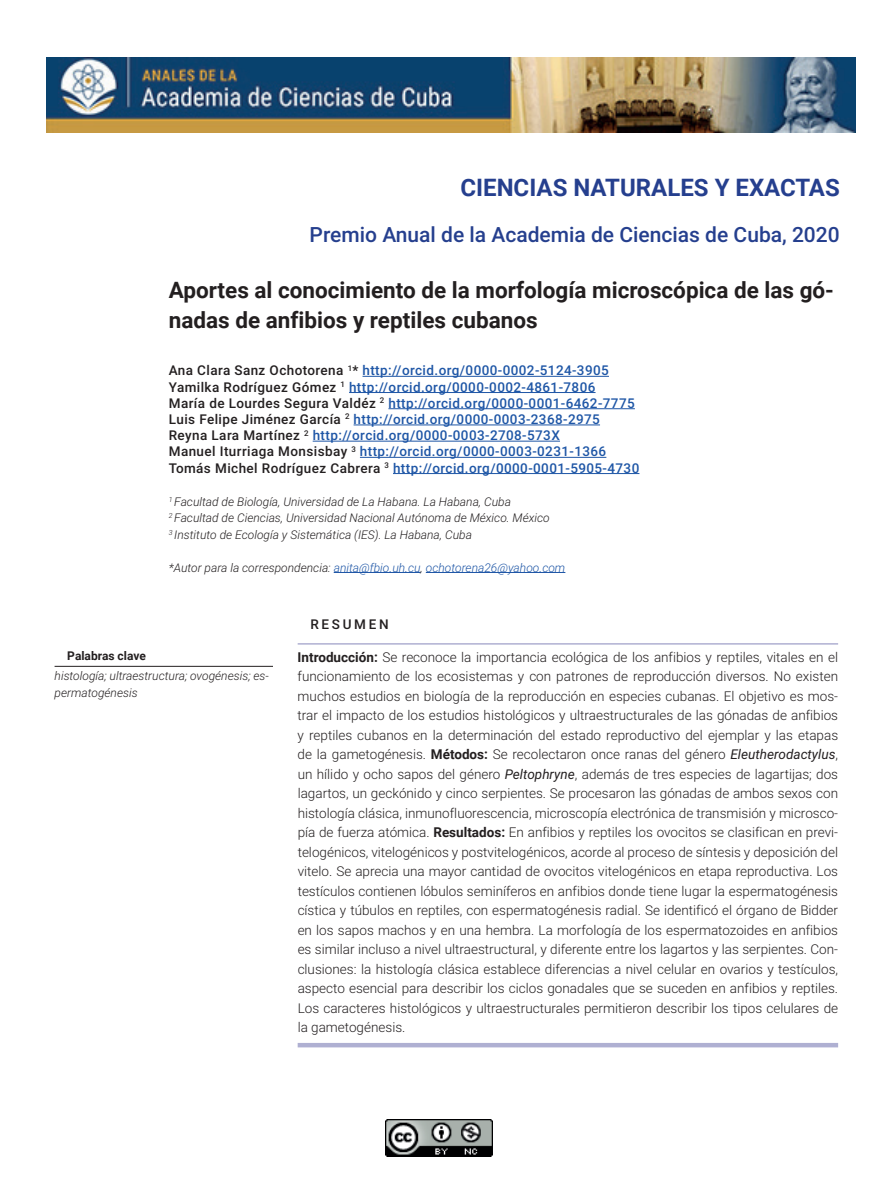
<style>
.page{position:relative;width:893px;height:1191px;background:#fff}
.page>*{position:absolute;margin:0;border:0;box-sizing:border-box;transform-origin:0 0}
.t1{font:700 24px "Roboto";color:#253f8e}
.t2{font:700 22.5px/30px "Roboto";color:#231f20}
.t3{font:500 21px "Roboto";color:#253f8e}
.t4{font:300 13.5px/19.5px "Roboto";color:#231f20;text-align:justify}
.t5{font:500 13.5px/16.2px "Roboto";letter-spacing:.03em;color:#1e56a6}
.t6{font:500 13.5px "Roboto";letter-spacing:.2em;color:#231f20}
.t7{font:italic 300 12px/16.5px "Roboto";color:#231f20}
.t8{font:italic 300 12px "Roboto";color:#1e56a6}
.t9{font:700 12px "Roboto";color:#231f20}
.s1{color:#231f20}
.s2{font-weight:700}
.s3{font-weight:400;font-style:italic}
</style>
<div class="page">
<img style="left:386px;top:1119px;width:106px;height:37px">
<img style="left:47px;top:57px;width:808px;height:75px">
<hr style="left:362px;top:376px;width:247px;height:1px;background:#1e56a6">
<hr style="left:349px;top:392px;width:246px;height:1px;background:#1e56a6">
<hr style="left:388px;top:408px;width:247px;height:1px;background:#1e56a6">
<hr style="left:354px;top:424px;width:246px;height:1px;background:#1e56a6">
<hr style="left:313px;top:441px;width:247px;height:1px;background:#1e56a6">
<hr style="left:360px;top:457px;width:246px;height:1px;background:#1e56a6">
<hr style="left:393px;top:473px;width:246px;height:1px;background:#1e56a6">
<hr style="left:334px;top:572px;width:87px;height:1px;background:#1e56a6">
<hr style="left:426px;top:572px;width:139px;height:1px;background:#1e56a6">
<hr style="left:55px;top:666px;width:218px;height:1px;background:#231f20">
<hr style="left:298px;top:643px;width:540px;height:1px;background:#afb0d2">
<hr style="left:298px;top:1043px;width:540px;height:4px;background:#afb0d2">
<h1 class="t1" style="left:460px;top:170px;width:381px">CIENCIAS NATURALES Y EXACTAS</h1>
<h3 class="t3" style="left:310px;top:220px;width:532px">Premio Anual de la Academia de Ciencias de Cuba, 2020</h3>
<h2 class="t2" style="left:169px;top:274px;width:667px">Aportes al conocimiento de la morfología microscópica de las gó&shy;nadas de anfibios y reptiles cubanos</h2>
<p class="t5" style="left:169px;top:363px;width:472px"><span class="s1">Ana Clara Sanz Ochotorena</span> <sup>1</sup><span class="s1">*</span> http://orcid.org/0000-0002-5124-3905<br><span class="s1">Yamilka Rodríguez Gómez</span> <sup>1</sup> http://orcid.org/0000-0002-4861-7806<br><span class="s1">María de Lourdes Segura Valdéz</span> <sup>2</sup> http://orcid.org/0000-0001-6462-7775<br><span class="s1">Luis Felipe Jiménez García</span> <sup>2</sup> http://orcid.org/0000-0003-2368-2975<br><span class="s1">Reyna Lara Martínez</span> <sup>2</sup> http://orcid.org/0000-0003-2708-573X<br><span class="s1">Manuel Iturriaga Monsisbay</span> <sup>3</sup> http://orcid.org/0000-0003-0231-1366<br><span class="s1">Tomás Michel Rodríguez Cabrera</span> <sup>3</sup> http://orcid.org/0000-0001-5905-4730</p>
<p class="t7" style="left:169px;top:493px;width:383px"><sup>1</sup> Facultad de Biología, Universidad de La Habana. La Habana, Cuba<br><sup>2</sup> Facultad de Ciencias, Universidad Nacional Autónoma de México. México<br><sup>3</sup> Instituto de Ecología y Sistemática (IES). La Habana, Cuba</p>
<p class="t8" style="left:169px;top:560px;width:398px"><span class="s1">*Autor para la correspondencia:</span> anita@fbio.uh.cu<span class="s1">,</span> ochotorena26@yahoo.com</p>
<p class="t9" style="left:67px;top:647px;width:80px">Palabras clave</p>
<p class="t7" style="left:55px;top:668px;width:216px">histología; ultraestructura; ovogénesis; es&shy;permatogénesis</p>
<p class="t6" style="left:310px;top:615px;width:80px">RESUMEN</p>
<p class="t4" style="left:298px;top:647px;width:542px"><span class="s2">Introducción:</span> Se reconoce la importancia ecológica de los anfibios y reptiles, vitales en el funcionamiento de los ecosistemas y con patrones de reproducción diversos. No existen muchos estudios en biología de la reproducción en especies cubanas. El objetivo es mos&shy;trar el impacto de los estudios histológicos y ultraestructurales de las gónadas de anfibios y reptiles cubanos en la determinación del estado reproductivo del ejemplar y las etapas de la gametogénesis. <span class="s2">Métodos:</span> Se recolectaron once ranas del género <span class="s3">Eleutherodactylus</span>, un hílido y ocho sapos del género <span class="s3">Peltophryne</span>, además de tres especies de lagartijas; dos lagartos, un geckónido y cinco serpientes. Se procesaron las gónadas de ambos sexos con histología clásica, inmunofluorescencia, microscopía electrónica de transmisión y microsco&shy;pía de fuerza atómica. <span class="s2">Resultados:</span> En anfibios y reptiles los ovocitos se clasifican en previ&shy;telogénicos, vitelogénicos y postvitelogénicos, acorde al proceso de síntesis y deposición del vitelo. Se aprecia una mayor cantidad de ovocitos vitelogénicos en etapa reproductiva. Los testículos contienen lóbulos seminíferos en anfibios donde tiene lugar la espermatogénesis cística y túbulos en reptiles, con espermatogénesis radial. Se identificó el órgano de Bidder en los sapos machos y en una hembra. La morfología de los espermatozoides en anfibios es similar incluso a nivel ultraestructural, y diferente entre los lagartos y las serpientes. Con&shy;clusiones: la histología clásica establece diferencias a nivel celular en ovarios y testículos, aspecto esencial para describir los ciclos gonadales que se suceden en anfibios y reptiles.<br>Los caracteres histológicos y ultraestructurales permitieron describir los tipos celulares de la gametogénesis.</p>
</div>
